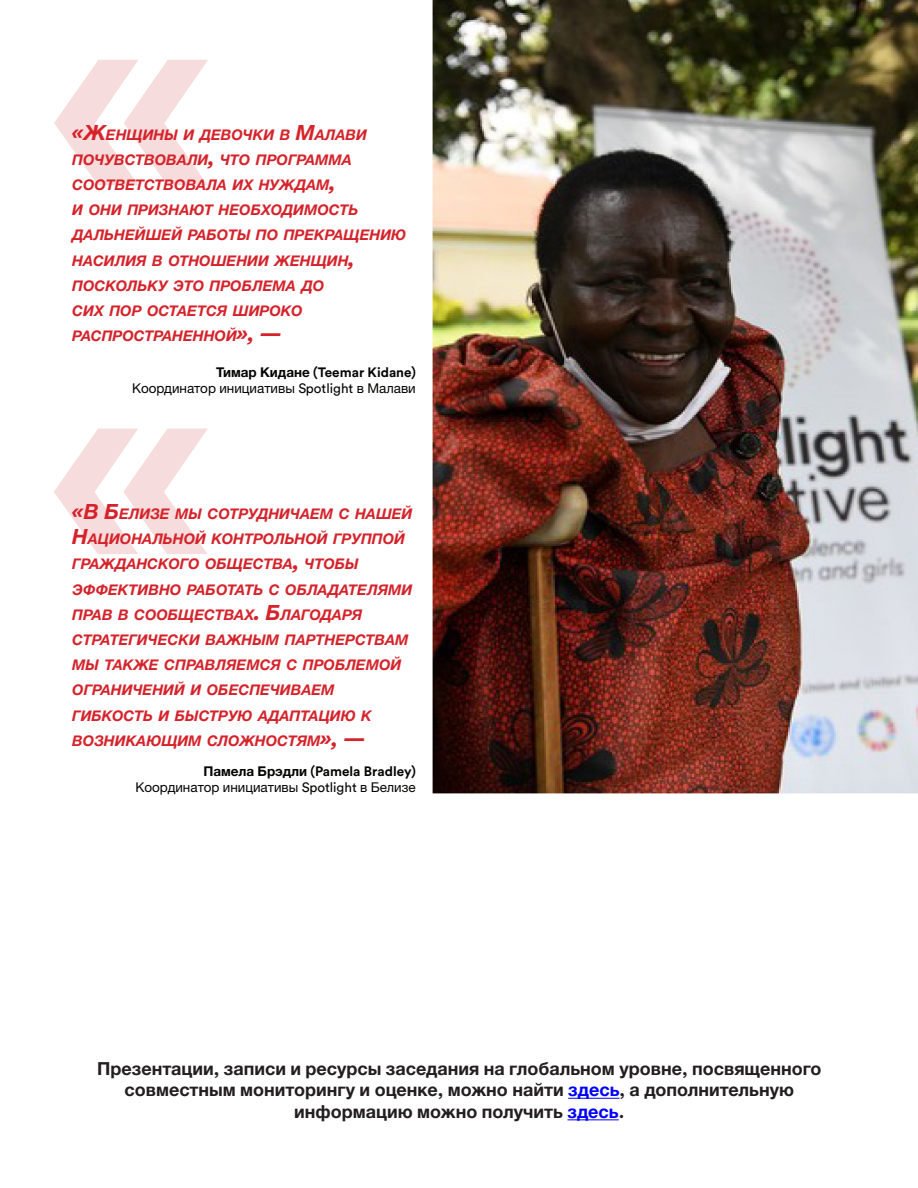
<style>
.page{position:relative;width:918px;height:1188px;background:#fff}
.page>*{position:absolute;margin:0;border:0;box-sizing:border-box;transform-origin:0 0}
.t1{font:700 321px "Circular Std";color:#f7dcdd}
.t2{font:700 18px/21.6px "Helvetica Neue LTW1 G";color:#231f20;text-align:center}
.t3{font:italic 700 14.7px/25.2px "Helvetica Neue LTW1 G";color:#d5232b}
.t4{font:13.5px "Helvetica Neue LTW1 G";color:#040503}
.t5{font:700 13.5px "Circular Std";color:#040503}
.s1{font-family:"Circular Std";font-weight:900;font-size:21px}
.s2{font-size:21px}
.s3{font-family:"Helvetica Neue LTW1 G"}
.s4{font-family:"Circular Std"}
.s5{color:#00f}
</style>
<div class="page">
<hr style="left:568px;top:1098px;width:52px;height:1px;background:#00f">
<hr style="left:567px;top:1119px;width:52px;height:1px;background:#00f">
<img style="left:433px;top:0;width:485px;height:793px">
<p class="t1" style="left:45px;top:-102px;width:170px">«</p>
<p class="t3" style="left:72px;top:122px;width:335px"><span class="s1">«</span><span class="s2">Ж</span>енщины и девочки в <span class="s2">М</span>алави почувствовали<span class="s1">,</span> что программа соответствовала их нуждам<span class="s1">,<br></span>и они признают необходимость дальнейшей работы по прекращению насилия в отношении женщин<span class="s1">, </span>поскольку это проблема до<br>сих пор остается широко распространенной<span class="s1">», —</span></p>
<p class="t5" style="left:216px;top:363px;width:201px"><span class="s3">Тимар Кидане</span> (Teemar Kidane)</p>
<p class="t4" style="left:132px;top:380px;width:285px">Координатор инициативы <span class="s4">Spotlight</span> в Малави</p>
<p class="t1" style="left:45px;top:266px;width:170px">«</p>
<p class="t3" style="left:72px;top:501px;width:342px"><span class="s1">«</span><span class="s2">В Б</span>елизе мы сотрудничаем с нашей<br><span class="s2">Н</span>ациональной контрольной группой гражданского общества<span class="s1">,</span> чтобы эффективно работать с обладателями прав в сообществах<span class="s1">.</span> <span class="s2">Б</span>лагодаря стратегически важным партнерствам мы также справляемся с проблемой ограничений и обеспечиваем гибкость и быструю адаптацию к возникающим сложностям<span class="s1">», —</span></p>
<p class="t5" style="left:203px;top:762px;width:214px"><span class="s3">Памела Брэдли</span> (Pamela Bradley)</p>
<p class="t4" style="left:135px;top:779px;width:282px">Координатор инициативы <span class="s4">Spotlight</span> в Белизе</p>
<p class="t2" style="left:97px;top:1058px;width:726px">Презентации<span class="s4">,</span> записи и ресурсы заседания на глобальном уровне<span class="s4">,</span> посвященного совместным мониторингу и оценке<span class="s4">,</span> можно найти <span class="s5">здесь</span><span class="s4">,</span> а дополнительную информацию можно получить <span class="s5">здесь</span><span class="s4">.</span></p>
</div>
